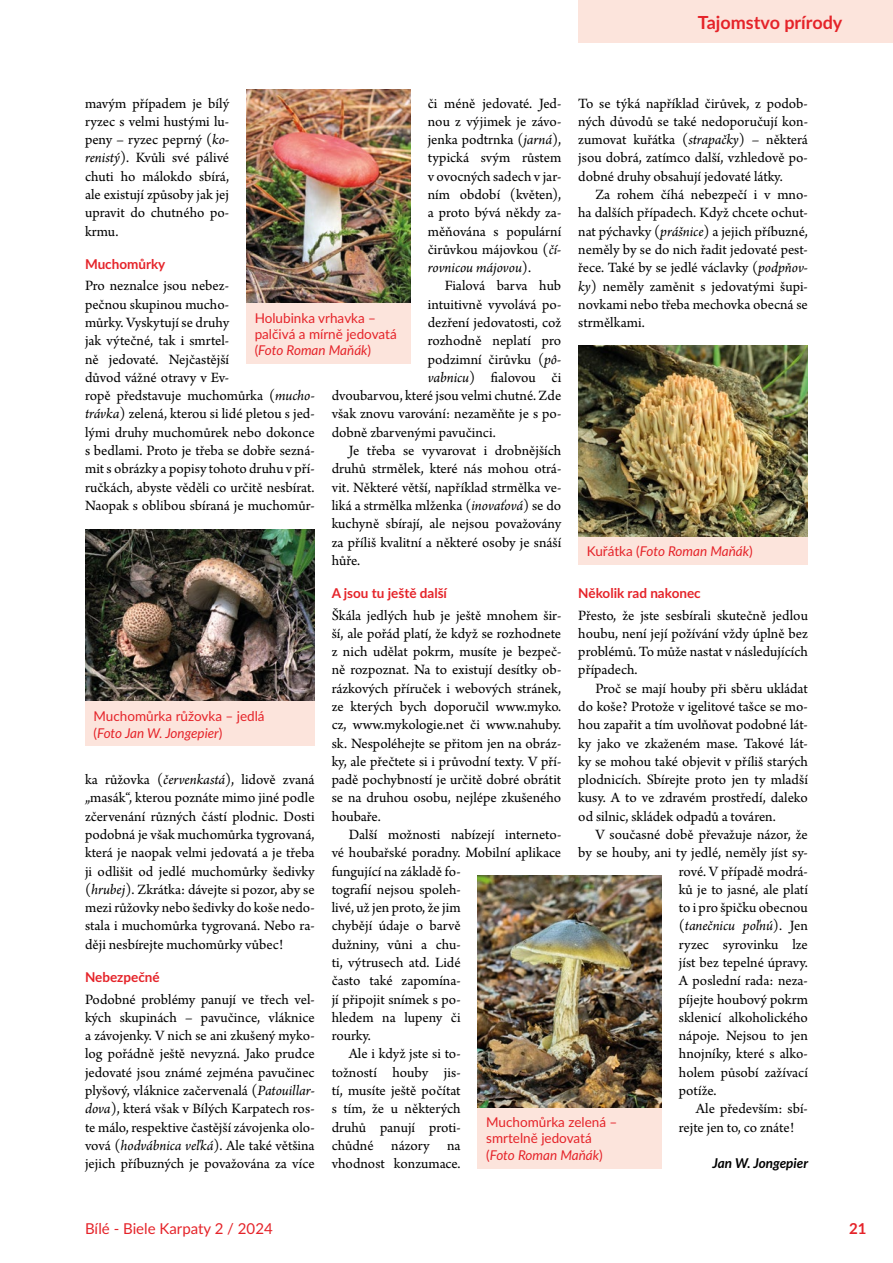
<style>
.page{position:relative;width:893px;height:1263px;background:#fff}
.page>*{position:absolute;margin:0;border:0;box-sizing:border-box;transform-origin:0 0}
.t1{font:700 18px "Lato";color:#e52329}
.t2{font:15px/18.3px "Arno Pro";color:#000;text-align:justify}
.t3{font:15px "Lato";color:#e52329}
.t4{font:italic 15px "Arno Pro";letter-spacing:-.005em;color:#000}
.t5{font:700 15px "Lato";color:#e52329}
.t6{font:13.5px/16.2px "Lato";color:#e52329}
.t7{font:700 13.5px "Lato";color:#e52329}
.t8{font:italic 13.5px "Lato";color:#e52329}
.t9{font:italic 700 13.5px "Lato";color:#000}
.s1{font-style:italic}
.s2{font-style:normal}
</style>
<div class="page">
<div style="left:578px;top:0;width:315px;height:43px;background:#fce4dc"></div>
<img style="left:246px;top:89px;width:165px;height:214px">
<img style="left:85px;top:530px;width:230px;height:172px">
<img style="left:478px;top:875px;width:184px;height:233px">
<img style="left:578px;top:345px;width:230px;height:192px">
<div style="left:246px;top:303px;width:165px;height:61px;background:#fce4dc"></div>
<div style="left:85px;top:702px;width:230px;height:44px;background:#fce4dc"></div>
<div style="left:478px;top:1108px;width:184px;height:60px;background:#fce4dc"></div>
<div style="left:578px;top:537px;width:230px;height:28px;background:#fce4dc"></div>
<p class="t1" style="left:698px;top:9px;width:146px">Tajomstvo prírody</p>
<p class="t2" style="left:85px;top:95px;width:146px">mavým případem je bílý ryzec s velmi hustými lu‑ peny – ryzec peprný (<span class="s1">ko&shy;renistý</span>). Kvůli své pálivé chuti ho málokdo sbírá, ale existují způsoby jak jej upravit do chutného po‑ krmu.</p>
<p class="t7" style="left:85px;top:254px;width:82px">Muchomůrky</p>
<p class="t2" style="left:85px;top:278px;width:231px;text-align:left">Pro neznalce jsou nebez‑<br>pečnou skupinou mucho‑<br>můrky. Vyskytují se druhy<br>jak výtečné, tak i smrtel‑<br>ně jedovaté. Nejčastější<br>důvod vážné otravy v Ev‑<br>ropě představuje muchomůrka (<span class="s1">mucho&shy;trávka</span>) zelená, kterou si lidé pletou s jed‑ lými druhy muchomůrek nebo dokonce s bedlami. Proto je třeba se dobře sezná‑ mit s obrázky a popisy tohoto druhu v pří‑ ručkách, abyste věděli co určitě nesbírat.<br>Naopak s oblibou sbíraná je muchomůr‑</p>
<p class="t2" style="left:428px;top:95px;width:135px">či méně jedovaté. Jed‑ nou z výjimek je závo‑ jenka podtrnka (<span class="s1">jarná</span>), typická svým růstem v ovocných sadech v jar‑ ním období (květen), a proto bývá někdy za‑ měňována s populární čirůvkou májovkou (<span class="s1">čí&shy;rovnicou májovou</span>).</p>
<p class="t2" style="left:445px;top:278px;width:118px">Fialová barva hub</p>
<p class="t2" style="left:428px;top:296px;width:135px">intuitivně vyvolává po‑</p>
<p class="t2" style="left:428px;top:314px;width:135px">dezření jedovatosti, což</p>
<p class="t2" style="left:428px;top:332px;width:135px">rozhodně neplatí pro</p>
<p class="t2" style="left:428px;top:351px;width:135px">podzimní čirůvku (<span class="s1">pô-</span></p>
<p class="t2" style="left:428px;top:369px;width:135px"><span class="s1">vabnicu</span>) fialovou či</p>
<p class="t2" style="left:332px;top:387px;width:231px">dvoubarvou, které jsou velmi chutné. Zde</p>
<p class="t2" style="left:332px;top:406px;width:231px">však znovu varování: nezaměňte je s po‑</p>
<p class="t2" style="left:332px;top:424px;width:166px">dobně zbarvenými pavučinci.</p>
<p class="t2" style="left:349px;top:442px;width:214px">Je třeba se vyvarovat i drobnějších</p>
<p class="t2" style="left:332px;top:460px;width:231px">druhů strmělek, které nás mohou otrá‑</p>
<p class="t2" style="left:332px;top:479px;width:231px">vit. Některé větší, například strmělka ve‑</p>
<p class="t2" style="left:332px;top:497px;width:231px">liká a strmělka mlženka (<span class="s1">inovaťová</span>) se do</p>
<p class="t2" style="left:332px;top:515px;width:231px">kuchyně sbírají, ale nejsou považovány</p>
<p class="t2" style="left:332px;top:534px;width:231px">za příliš kvalitní a některé osoby je snáší</p>
<p class="t2" style="left:332px;top:552px;width:30px">hůře.</p>
<p class="t7" style="left:332px;top:583px;width:117px">A jsou tu ještě další</p>
<p class="t2" style="left:332px;top:607px;width:231px">Škála jedlých hub je ještě mnohem šir‑ ší, ale pořád platí, že když se rozhodnete z nich udělat pokrm, musíte je bezpeč‑ ně rozpoznat. Na to existují desítky ob‑ rázkových příruček i webových stránek, ze kterých bych doporučil www.myko. cz, www.mykologie.net či www.nahuby. sk. Nespoléhejte se přitom jen na obráz‑ ky, ale přečtete si i průvodní texty. V pří‑ padě pochybností je určitě dobré obrátit se na druhou osobu, nejlépe zkušeného houbaře.</p>
<p class="t2" style="left:349px;top:826px;width:214px">Další možnosti nabízejí interneto‑</p>
<p class="t2" style="left:332px;top:844px;width:231px">vé houbařské poradny. Mobilní aplikace</p>
<p class="t2" style="left:332px;top:863px;width:131px">fungující na základě fo‑</p>
<p class="t2" style="left:332px;top:881px;width:131px">tografií nejsou spoleh‑</p>
<p class="t2" style="left:332px;top:899px;width:131px">livé, už jen proto, že jim</p>
<p class="t2" style="left:332px;top:917px;width:131px">chybějí údaje o barvě</p>
<p class="t2" style="left:332px;top:936px;width:131px">dužniny, vůni a chu‑</p>
<p class="t2" style="left:332px;top:954px;width:131px">ti, výtrusech atd. Lidé</p>
<p class="t2" style="left:332px;top:972px;width:131px">často také zapomína‑</p>
<p class="t2" style="left:332px;top:991px;width:131px">jí připojit snímek s po‑</p>
<p class="t2" style="left:332px;top:1009px;width:131px">hledem na lupeny či</p>
<p class="t2" style="left:332px;top:1027px;width:41px">rourky.</p>
<p class="t2" style="left:349px;top:1045px;width:114px">Ale i když jste si to‑</p>
<p class="t2" style="left:332px;top:1064px;width:131px">tožností houby jis‑</p>
<p class="t2" style="left:332px;top:1082px;width:131px">tí, musíte ještě počítat</p>
<p class="t2" style="left:332px;top:1100px;width:131px">s tím, že u některých</p>
<p class="t2" style="left:332px;top:1119px;width:131px">druhů panují proti‑</p>
<p class="t2" style="left:332px;top:1137px;width:131px">chůdné názory na</p>
<p class="t2" style="left:332px;top:1155px;width:131px">vhodnost konzumace.</p>
<p class="t2" style="left:578px;top:95px;width:231px">To se týká například čirůvek, z podob‑ ných důvodů se také nedoporučují kon‑ zumovat kuřátka (<span class="s1">strapačky</span>) – některá jsou dobrá, zatímco další, vzhledově po‑ dobné druhy obsahují jedovaté látky.</p>
<p class="t2" style="left:578px;top:186px;width:231px;text-indent:17px">Za rohem číhá nebezpečí i v mno‑ ha dalších případech. Když chcete ochut‑ nat pýchavky (<span class="s1">prášnice</span>) a jejich příbuzné, neměly by se do nich řadit jedovaté pest‑ řece. Také by se jedlé václavky (<span class="s1">podpňov&shy;ky</span>) neměly zaměnit s jedovatými šupi‑ novkami nebo třeba mechovka obecná se strmělkami.</p>
<p class="t6" style="left:255px;top:309px;width:144px">Holubinka vrhavka – palčivá a mírně jedovatá (<span class="s1">Foto Roman Maňák</span>)</p>
<p class="t8" style="left:587px;top:542px;width:168px"><span class="s2">Kuřátka (</span>Foto Roman Maňák<span class="s2">)</span></p>
<p class="t7" style="left:578px;top:583px;width:124px">Několik rad nakonec</p>
<p class="t2" style="left:578px;top:607px;width:231px">Přesto, že jste sesbírali skutečně jedlou houbu, není její požívání vždy úplně bez problémů. To může nastat v následujících případech.</p>
<p class="t2" style="left:578px;top:680px;width:231px;text-indent:17px">Proč se mají houby při sběru ukládat do koše? Protože v igelitové tašce se mo‑ hou zapařit a tím uvolňovat podobné lát‑ ky jako ve zkaženém mase. Takové lát‑ ky se mohou také objevit v příliš starých plodnicích. Sbírejte proto jen ty mladší kusy. A to ve zdravém prostředí, daleko od silnic, skládek odpadů a továren.</p>
<p class="t2" style="left:595px;top:826px;width:214px">V současné době převažuje názor, že</p>
<p class="t2" style="left:578px;top:844px;width:231px">by se houby, ani ty jedlé, neměly jíst sy‑</p>
<p class="t2" style="left:679px;top:863px;width:131px">rové. V případě modrá‑</p>
<p class="t2" style="left:679px;top:881px;width:131px">ků je to jasné, ale platí</p>
<p class="t2" style="left:679px;top:899px;width:131px">to i pro špičku obecnou</p>
<p class="t4" style="left:679px;top:917px;width:131px"><span class="s2">(</span>tanečnicu poľnú<span class="s2">). Jen</span></p>
<p class="t2" style="left:679px;top:936px;width:131px">ryzec syrovinku lze</p>
<p class="t2" style="left:679px;top:954px;width:131px">jíst bez tepelné úpravy.</p>
<p class="t2" style="left:679px;top:972px;width:131px">A poslední rada: neza‑</p>
<p class="t2" style="left:679px;top:991px;width:131px">píjejte houbový pokrm</p>
<p class="t2" style="left:679px;top:1009px;width:131px">sklenicí alkoholického</p>
<p class="t2" style="left:679px;top:1027px;width:131px">nápoje. Nejsou to jen</p>
<p class="t2" style="left:679px;top:1045px;width:131px">hnojníky, které s alko‑</p>
<p class="t2" style="left:679px;top:1064px;width:131px">holem působí zažívací</p>
<p class="t2" style="left:679px;top:1082px;width:39px">potíže.</p>
<p class="t2" style="left:696px;top:1100px;width:114px">Ale především: sbí‑</p>
<p class="t2" style="left:679px;top:1119px;width:117px">rejte jen to, co znáte!</p>
<p class="t9" style="left:713px;top:1153px;width:97px">Jan W. Jongepier</p>
<p class="t6" style="left:94px;top:708px;width:173px">Muchomůrka růžovka – jedlá (<span class="s1">Foto Jan W. Jongepier</span>)</p>
<p class="t2" style="left:85px;top:771px;width:231px">ka růžovka (<span class="s1">červenkastá</span>), lidově zvaná „masák“, kterou poznáte mimo jiné podle zčervenání různých částí plodnic. Dosti podobná je však muchomůrka tygrovaná, která je naopak velmi jedovatá a je třeba ji odlišit od jedlé muchomůrky šedivky (<span class="s1">hrubej</span>). Zkrátka: dávejte si pozor, aby se mezi růžovky nebo šedivky do koše nedo‑ stala i muchomůrka tygrovaná. Nebo ra‑ ději nesbírejte muchomůrky vůbec!</p>
<p class="t7" style="left:85px;top:967px;width:76px">Nebezpečné</p>
<p class="t2" style="left:85px;top:991px;width:231px">Podobné problémy panují ve třech vel‑ kých skupinách – pavučince, vláknice a závojenky. V nich se ani zkušený myko‑ log pořádně ještě nevyzná. Jako prudce jedovaté jsou známé zejména pavučinec plyšový, vláknice začervenalá (<span class="s1">Patouillar&shy;dova</span>), která však v Bílých Karpatech ros‑ te málo, respektive častější závojenka olo‑ vová (<span class="s1">hodvábnica veľká</span>). Ale také většina jejich příbuzných je považována za více</p>
<p class="t6" style="left:486px;top:1114px;width:133px">Muchomůrka zelená – smrtelně jedovatá (<span class="s1">Foto Roman Maňák</span>)</p>
<p class="t3" style="left:85px;top:1218px;width:189px">Bílé - Biele Karpaty 2 / 2024</p>
<p class="t5" style="left:849px;top:1217px;width:19px">21</p>
</div>
